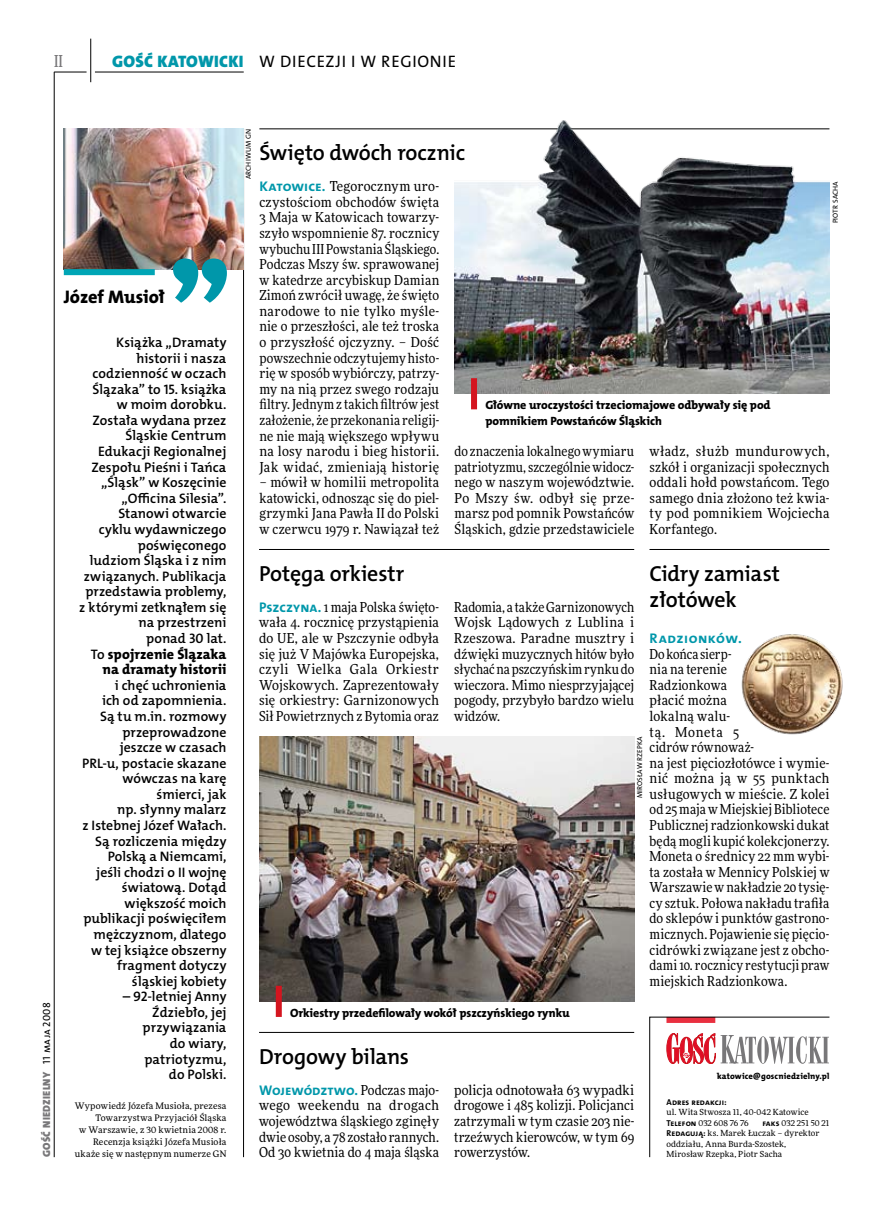
<style>
.page{position:relative;width:872px;height:1221px;background:#fff}
.page>*{position:absolute;margin:0;border:0;box-sizing:border-box;transform-origin:0 0}
.t1{font:21.9px/26.7px "The Mix HP6 Se Bld";letter-spacing:-.01em;color:#000}
.t2{font:18.3px "The Mix HP8 Ex Bld";letter-spacing:.01em;color:#000}
.t3{font:16.65px "The Mix HP5 Plain";color:#000}
.t4{font:16.65px "The Mix HP9 Blk";letter-spacing:.02em;color:#0097aa}
.t5{font:500 16.5px "Freeday Narrow";color:#787779;scale:.9 1}
.t6{font:14.1px/15.6px "The Mix HP8 Ex Bld";letter-spacing:.01em;color:#000;text-align:right}
.t7{font:13.95px "The Mix HP7 Bld";letter-spacing:.01em;color:#0097aa}
.t8{font:13.95px "The Mix HP7 Bld";letter-spacing:.035em;color:#0097aa}
.t9{font:13.8px/15.6px "Freeday Narrow News";letter-spacing:.01em;color:#000;text-align:justify}
.t10{font:13.8px/15.6px "The Mix HP6 Se Bld";color:#000;text-align:right}
.t11{font:12px/15.6px "The Mix HP8 Ex Bld";letter-spacing:-.005em;color:#000}
.t12{font:10.5px "The Mix HP9 Blk";letter-spacing:.025em;color:#787779}
.t13{font:9px/12px "Freeday News";letter-spacing:.015em;color:#000;text-align:right}
.t14{font:8.55px "The Mix HP8 Ex Bld";letter-spacing:.02em;color:#000}
.t15{font:8.55px "The Mix HP7 Bld";letter-spacing:.005em;color:#000}
.t16{font:8.4px/10.5px "Freeday News";letter-spacing:.01em;color:#000}
.t17{font:7.2px "The Mix HP5 Plain";letter-spacing:.01em;color:#000}
.s1{font-family:"The Mix HP5 Plain";color:#000}
.s2{font-family:"The Mix HP6 Se Bld";font-size:13.8px}
.s3{font-family:"The Mix HP7 Bld";font-size:13.95px;color:#0097aa}
.s4{font-family:"Freeday Narrow News";font-size:13.8px;color:#000}
.s5{font-family:"The Mix HP7 Bld";font-size:8.55px}
</style>
<div class="page">
<hr style="left:54px;top:72px;width:1px;height:1085px;background:#000">
<hr style="left:90px;top:39px;width:1px;height:43px;background:#000">
<hr style="left:54px;top:72px;width:33px;height:1px;background:#000">
<hr style="left:95px;top:72px;width:149px;height:1px;background:#000">
<svg style="left:649px;top:1016px;width:181px;height:141px"></svg>
<svg style="left:63px;top:129px;width:181px;height:1028px"></svg>
<img style="left:64px;top:129px;width:180px;height:140px">
<div style="left:64px;top:269px;width:91px;height:6px;background:#00a5b5"></div>
<svg style="left:173px;top:258px;width:54px;height:45px"></svg>
<hr style="left:259px;top:129px;width:570px;height:1px;background:#000">
<img style="left:454px;top:120px;width:375px;height:274px">
<hr style="left:649px;top:549px;width:180px;height:1px;background:#000">
<img style="left:741px;top:634px;width:102px;height:101px">
<div style="left:471px;top:378px;width:6px;height:31px;background:#d4151f"></div>
<img style="left:259px;top:736px;width:375px;height:265px">
<hr style="left:259px;top:549px;width:375px;height:1px;background:#000">
<hr style="left:259px;top:1032px;width:375px;height:1px;background:#000">
<div style="left:276px;top:985px;width:6px;height:31px;background:#d4151f"></div>
<p class="t5" style="left:54px;top:50px;width:11px">II</p>
<p class="t4" style="left:112px;top:50px;width:133px">GOŚĆ KATOWICKI</p>
<p class="t3" style="left:259px;top:50px;width:198px">W DI ECEZJI I W REGIONI E</p>
<p class="t12" style="left:40px;top:1156px;width:156px;rotate:-90deg">GOŚĆ NIEDZIELNY <span class="s1">11 MAJA 2008</span></p>
<h2 class="t2" style="left:64px;top:284px;width:103px">Józef Musioł</h2>
<p class="t10" style="left:79px;top:334px;width:149px">Książka „Dramaty historii i nasza codzienność w oczach<br>Ślązaka” to 15. książka w moim dorobku.<br>Została wydana przez<br>Śląskie Centrum<br>Edukacji Regionalnej<br>Zespołu Pieśni i Tańca „Śląsk” w Koszęcinie „Officina Silesia”.<br>Stanowi otwarcie<br>cyklu wydawniczego poświęconego<br>ludziom Śląska i z nim związanych. Publikacja przedstawia problemy, z którymi zetknąłem się na przestrzeni<br>ponad 30 lat.</p>
<p class="t6" style="left:91px;top:646px;width:137px"><span class="s2">To</span> spojrzenie Ślązaka na dramaty historii</p>
<p class="t10" style="left:82px;top:677px;width:146px">i chęć uchronienia<br>ich od zapomnienia.<br>Są tu m.in. rozmowy przeprowadzone jeszcze w czasach<br>PRL-u, postacie skazane wówczas na karę śmierci, jak<br>np. słynny malarz<br>z Istebnej Józef Wałach.<br>Są rozliczenia między<br>Polską a Niemcami, jeśli chodzi o II wojnę światową. Dotąd większość moich publikacji poświęciłem mężczyznom, dlatego w tej książce obszerny fragment dotyczy śląskiej kobiety</p>
<p class="t10" style="left:123px;top:988px;width:105px">– 92-letniej Anny<br>Ździebło, jej przywiązania<br>do wiary, patriotyzmu,<br>do Polski.</p>
<p class="t13" style="left:75px;top:1099px;width:153px">Wypowiedź Józefa Musioła, prezesa Towarzystwa Przyjaciół Śląska<br>w Warszawie, z 30 kwietnia 2008 r.<br>Recenzja książki Józefa Musioła ukaże się w następnym numerze GN</p>
<p class="t17" style="left:244px;top:179px;width:52px;rotate:-90deg">ARCHIWUM GN</p>
<h1 class="t1" style="left:259px;top:139px;width:207px">Święto dwóch rocznic</h1>
<p class="t17" style="left:830px;top:223px;width:44px;rotate:-90deg">PIOTR SACHA</p>
<p class="t9" style="left:259px;top:178px;width:181px"><span class="s3">Katowice.</span> Tegorocznym uro&shy;czystościom obchodów święta 3 Maja w Katowicach towarzy&shy;szyło wspomnienie 87. rocznicy wybuchu III Powstania Śląskiego.<br>Podczas Mszy św. sprawowanej w katedrze arcybiskup Damian Zimoń zwrócił uwagę, że święto narodowe to nie tylko myśle&shy;nie o przeszłości, ale też troska o przyszłość ojczyzny. – Dość powszechnie odczytujemy histo&shy;rię w sposób wybiórczy, patrzy&shy;my na nią przez swego rodzaju filtry. Jednym z takich filtrów jest założenie, że przekonania religij&shy;ne nie mają większego wpływu na losy narodu i bieg historii.<br>Jak widać, zmieniają historię</p>
<p class="t9" style="left:259px;top:474px;width:181px">– mówił w homilii metropolita katowicki, odnosząc się do piel&shy;grzymki Jana Pawła II do Polski w czerwcu 1979 r. Nawiązał też</p>
<p class="t11" style="left:485px;top:397px;width:287px">Główne uroczystości trzeciomajowe odbywały się pod pomnikiem Powstańców Śląskich</p>
<p class="t9" style="left:454px;top:443px;width:181px">do znaczenia lokalnego wymiaru patriotyzmu, szczególnie widocz&shy;nego w naszym województwie.<br>Po Mszy św. odbył się prze&shy;marsz pod pomnik Powstańców Śląskich, gdzie przedstawiciele</p>
<p class="t9" style="left:649px;top:443px;width:181px">władz, służb mundurowych, szkół i organizacji społecznych oddali hołd powstańcom. Tego samego dnia złożono też kwia&shy;ty pod pomnikiem Wojciecha Korfantego.</p>
<h1 class="t1" style="left:259px;top:560px;width:147px">Potęga orkiestr</h1>
<h1 class="t1" style="left:649px;top:560px;width:132px">Cidry zamiast złotówek</h1>
<p class="t8" style="left:649px;top:629px;width:94px">Radzionków.</p>
<p class="t9" style="left:649px;top:645px;width:181px;text-align:left">Do końca sierp-<br>nia na terenie<br>Radzionkowa<br>płacić można<br>lokalną walu-<br>tą. Moneta 5<br>cidrów równoważ-<br>na jest pięciozłotówce i wymie&shy;nić można ją w 55 punktach usługowych w mieście. Z kolei od 25 maja w Miejskiej Bibliotece<br>Publicznej radzionkowski dukat będą mogli kupić kolekcjonerzy.<br>Moneta o średnicy 22 mm wybi&shy;ta została w Mennicy Polskiej w<br>Warszawie w nakładzie 20 tysię&shy;cy sztuk. Połowa nakładu trafiła do sklepów i punktów gastrono&shy;micznych. Pojawienie się pięcio&shy;cidrówki związane jest z obcho&shy;dami 10. rocznicy restytucji praw miejskich Radzionkowa.</p>
<p class="t9" style="left:259px;top:599px;width:181px"><span class="s3">Pszczyna.</span> 1 maja Polska święto&shy;wała 4. rocznicę przystąpienia do UE, ale w Pszczynie odbyła się już V Majówka Europejska, czyli Wielka Gala Orkiestr Wojskowych. Zaprezentowały się orkiestry: Garnizonowych Sił Powietrznych z Bytomia oraz</p>
<p class="t9" style="left:454px;top:599px;width:181px">Radomia, a także Garnizonowych Wojsk Lądowych z Lublina i Rzeszowa. Paradne musztry i dźwięki muzycznych hitów było słychać na pszczyńskim rynku do wieczora. Mimo niesprzyjającej pogody, przybyło bardzo wielu widzów.</p>
<p class="t17" style="left:635px;top:798px;width:63px;rotate:-90deg">MIROSŁAW RZEPKA</p>
<p class="t11" style="left:290px;top:1005px;width:281px">Orkiestry przedefilowały wokół pszczyńskiego rynku</p>
<h1 class="t1" style="left:259px;top:1042px;width:151px">Drogowy bilans</h1>
<p class="t7" style="left:259px;top:1081px;width:181px">Województwo. <span class="s4">Podczas majo-</span></p>
<p class="t9" style="left:259px;top:1097px;width:181px">wego weekendu na drogach województwa śląskiego zginęły dwie osoby, a 78 zostało rannych.<br>Od 30 kwietnia do 4 maja śląska</p>
<p class="t9" style="left:454px;top:1081px;width:181px">policja odnotowała 63 wypadki drogowe i 485 kolizji. Policjanci zatrzymali w tym czasie 203 nie&shy;trzeźwych kierowców, w tym 69 rowerzystów.</p>
<p class="t14" style="left:717px;top:1070px;width:114px">katowice@goscniedzielny.pl</p>
<p class="t15" style="left:666px;top:1096px;width:62px">Adres redakcji:</p>
<p class="t16" style="left:666px;top:1106px;width:144px">ul. Wita Stwosza 11, 40-042 Katowice<br><span class="s5">Telefon</span> 032 608 76 76</p>
<p class="t16" style="left:666px;top:1117px;width:164px;text-indent:96px"><span class="s5">faks</span> 032 251 50 21<br><span class="s5">Redagują:</span> ks. Marek Łuczak – dyrektor oddziału, Anna Burda-Szostek,<br>Mirosław Rzepka, Piotr Sacha</p>
</div>
